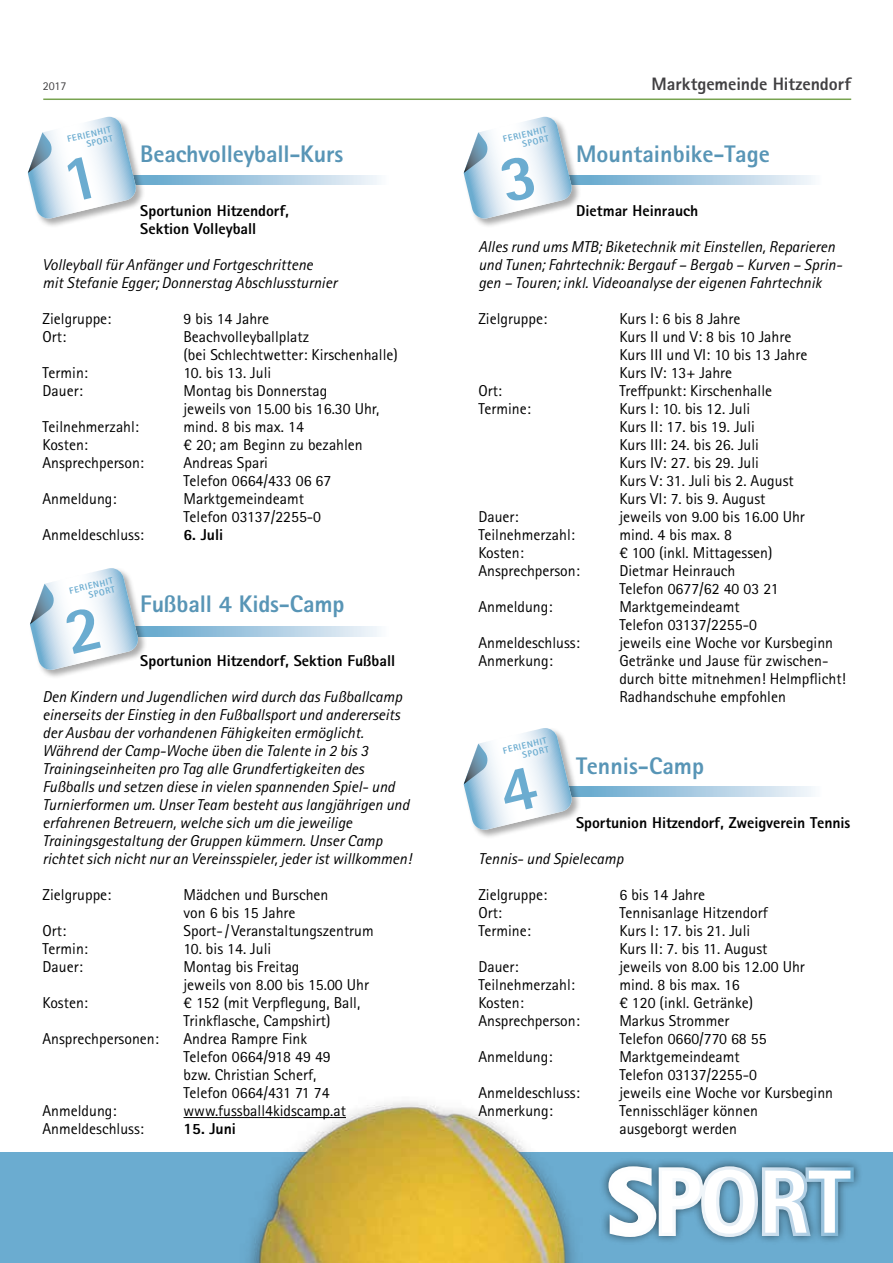
<style>
.page{position:relative;width:893px;height:1263px;background:#fff}
.page>*{position:absolute;margin:0;border:0;box-sizing:border-box;transform-origin:0 0}
.t1{font:800 90px "Rotis Sans Serif Pro";color:#fff}
.t2{font:800 24px "Rotis Sans Serif Pro";letter-spacing:-.01em;color:#5895b6}
.t3{font:800 18px "Rotis Sans Serif Pro";letter-spacing:-.005em;color:#414042}
.t4{font:15.75px/18px "Rotis Sans Serif Pro";color:#000}
.t5{font:italic 15.75px/18px "Rotis Sans Serif Pro";color:#000}
.t6{font:800 15.75px/18px "Rotis Sans Serif Pro";color:#000}
.t7{font:12px "Rotis Sans Serif Pro";color:#414042}
.t8{font:800 9px/9px "Rotis Sans Serif Pro";color:#6bacd0;text-align:right}
</style>
<div class="page">
<hr style="left:43px;top:99px;width:808px;height:1px;background:#78a350">
<div style="left:0;top:1152px;width:893px;height:111px;background:#6bacd0"></div>
<div style="left:599px;top:1157px;width:264px;height:89px;background:#000;opacity:.55"></div>
<svg style="left:605px;top:1163px;width:252px;height:77px"></svg>
<hr style="left:184px;top:1117px;width:162px;height:1px;background:#000">
<svg style="left:148px;top:626px;width:231px;height:10px;background:#aacde3"></svg>
<div style="left:29px;top:567px;width:119px;height:113px;background:#000;opacity:.33"></div>
<svg style="left:146px;top:175px;width:233px;height:10px;background:#aacce2"></svg>
<div style="left:27px;top:116px;width:119px;height:112px;background:#000;opacity:.33"></div>
<svg style="left:581px;top:175px;width:232px;height:10px;background:#aacde3"></svg>
<div style="left:463px;top:116px;width:118px;height:112px;background:#000;opacity:.33"></div>
<svg style="left:581px;top:786px;width:232px;height:10px;background:#aacde3"></svg>
<div style="left:463px;top:727px;width:118px;height:113px;background:#000;opacity:.33"></div>
<img style="left:229px;top:1101px;width:346px;height:162px">
<svg style="left:30px;top:567px;width:109px;height:104px"></svg>
<svg style="left:28px;top:116px;width:109px;height:104px"></svg>
<svg style="left:464px;top:116px;width:109px;height:104px"></svg>
<svg style="left:464px;top:727px;width:109px;height:104px"></svg>
<p class="t7" style="left:43px;top:79px;width:25px">2017</p>
<p class="t3" style="left:652px;top:72px;width:201px">Marktgemeinde Hitzendorf</p>
<p class="t8" style="left:66px;top:135px;width:46px;rotate:-13deg">FERIENHIT<br>SPORT</p>
<h2 class="t2" style="left:140px;top:139px;width:204px">Beachvolleyball-Kurs</h2>
<p class="t6" style="left:140px;top:202px;width:150px">Sportunion Hitzendorf,<br>Sektion Volleyball</p>
<p class="t5" style="left:43px;top:256px;width:296px">Volleyball für Anfänger und Fortgeschrittene mit Stefanie Egger; Donnerstag Abschlussturnier</p>
<p class="t4" style="left:43px;top:310px;width:70px">Zielgruppe:</p>
<p class="t4" style="left:184px;top:310px;width:87px">9 bis 14 Jahre</p>
<p class="t4" style="left:43px;top:328px;width:25px">Ort:</p>
<p class="t4" style="left:184px;top:328px;width:216px">Beachvolleyballplatz<br>(bei Schlechtwetter: Kirschenhalle)</p>
<p class="t4" style="left:43px;top:364px;width:47px">Termin:</p>
<p class="t4" style="left:184px;top:364px;width:89px">10. bis 13. Juli</p>
<p class="t4" style="left:43px;top:382px;width:42px">Dauer:</p>
<p class="t4" style="left:184px;top:382px;width:197px">Montag bis Donnerstag<br>jeweils von 15.00 bis 16.30 Uhr,</p>
<p class="t4" style="left:43px;top:418px;width:98px">Teilnehmerzahl:</p>
<p class="t4" style="left:184px;top:418px;width:122px">mind. 8 bis max. 14</p>
<p class="t4" style="left:43px;top:436px;width:47px">Kosten:</p>
<p class="t4" style="left:184px;top:436px;width:181px">€ 20; am Beginn zu bezahlen</p>
<p class="t4" style="left:43px;top:454px;width:103px">Ansprechperson:</p>
<p class="t4" style="left:184px;top:454px;width:149px">Andreas Spari<br>Telefon 0664/433 06 67</p>
<p class="t4" style="left:43px;top:490px;width:76px">Anmeldung:</p>
<p class="t4" style="left:184px;top:490px;width:139px">Marktgemeindeamt<br>Telefon 03137/2255-0</p>
<p class="t4" style="left:43px;top:526px;width:103px">Anmeldeschluss:</p>
<p class="t6" style="left:184px;top:526px;width:41px">6. Juli</p>
<p class="t8" style="left:68px;top:586px;width:46px;rotate:-13deg">FERIENHIT<br>SPORT</p>
<h2 class="t2" style="left:140px;top:589px;width:206px">Fußball 4 Kids-Camp</h2>
<p class="t6" style="left:140px;top:652px;width:256px">Sportunion Hitzendorf, Sektion Fußball</p>
<p class="t5" style="left:43px;top:688px;width:370px">Den Kindern und Jugendlichen wird durch das Fußballcamp einerseits der Einstieg in den Fußballsport und andererseits der Ausbau der vorhandenen Fähigkeiten ermöglicht.<br>Während der Camp-Woche üben die Talente in 2 bis 3<br>Trainingseinheiten pro Tag alle Grundfertigkeiten des Fußballs und setzen diese in vielen spannenden Spiel- und Turnierformen um. Unser Team besteht aus langjährigen und erfahrenen Betreuern, welche sich um die jeweilige Trainingsgestaltung der Gruppen kümmern. Unser Camp richtet sich nicht nur an Vereinsspieler, jeder ist willkommen!</p>
<p class="t4" style="left:43px;top:886px;width:70px">Zielgruppe:</p>
<p class="t4" style="left:184px;top:886px;width:146px">Mädchen und Burschen von 6 bis 15 Jahre</p>
<p class="t4" style="left:43px;top:922px;width:25px">Ort:</p>
<p class="t4" style="left:184px;top:922px;width:192px">Sport- /Veranstaltungszentrum</p>
<p class="t4" style="left:43px;top:940px;width:47px">Termin:</p>
<p class="t4" style="left:184px;top:940px;width:89px">10. bis 14. Juli</p>
<p class="t4" style="left:43px;top:958px;width:42px">Dauer:</p>
<p class="t4" style="left:184px;top:958px;width:187px">Montag bis Freitag<br>jeweils von 8.00 bis 15.00 Uhr</p>
<p class="t4" style="left:43px;top:994px;width:47px">Kosten:</p>
<p class="t4" style="left:184px;top:994px;width:178px">€ 152 (mit Verpflegung, Ball,<br>Trinkflasche, Campshirt)</p>
<p class="t4" style="left:43px;top:1030px;width:118px">Ansprechpersonen:</p>
<p class="t4" style="left:184px;top:1030px;width:149px">Andrea Rampre Fink<br>Telefon 0664/918 49 49 bzw. Christian Scherf,<br>Telefon 0664/431 71 74</p>
<p class="t4" style="left:43px;top:1102px;width:76px">Anmeldung:</p>
<p class="t4" style="left:184px;top:1102px;width:164px">www.fussball4kidscamp.at</p>
<p class="t4" style="left:43px;top:1120px;width:103px">Anmeldeschluss:</p>
<p class="t6" style="left:184px;top:1120px;width:54px">15. Juni</p>
<p class="t8" style="left:502px;top:135px;width:46px;rotate:-13deg">FERIENHIT<br>SPORT</p>
<h2 class="t2" style="left:576px;top:139px;width:195px">Mountainbike-Tage</h2>
<p class="t6" style="left:576px;top:202px;width:124px">Dietmar Heinrauch</p>
<p class="t5" style="left:478px;top:238px;width:365px">Alles rund ums MTB; Biketechnik mit Einstellen, Reparieren und Tunen; Fahrtechnik: Bergauf – Bergab – Kurven – Sprin&shy;gen – Touren; inkl. Videoanalyse der eigenen Fahrtechnik</p>
<p class="t4" style="left:478px;top:310px;width:70px">Zielgruppe:</p>
<p class="t4" style="left:619px;top:310px;width:190px">Kurs I: 6 bis 8 Jahre<br>Kurs II und V: 8 bis 10 Jahre<br>Kurs III und VI: 10 bis 13 Jahre<br>Kurs IV: 13+ Jahre</p>
<p class="t4" style="left:478px;top:382px;width:25px">Ort:</p>
<p class="t4" style="left:619px;top:382px;width:154px">Treffpunkt: Kirschenhalle</p>
<p class="t4" style="left:478px;top:400px;width:54px">Termine:</p>
<p class="t4" style="left:619px;top:400px;width:176px">Kurs I: 10. bis 12. Juli<br>Kurs II: 17. bis 19. Juli<br>Kurs III: 24. bis 26. Juli<br>Kurs IV: 27. bis 29. Juli<br>Kurs V: 31. Juli bis 2. August<br>Kurs VI: 7. bis 9. August</p>
<p class="t4" style="left:478px;top:508px;width:42px">Dauer:</p>
<p class="t4" style="left:619px;top:508px;width:187px">jeweils von 9.00 bis 16.00 Uhr</p>
<p class="t4" style="left:478px;top:526px;width:98px">Teilnehmerzahl:</p>
<p class="t4" style="left:619px;top:526px;width:114px">mind. 4 bis max. 8</p>
<p class="t4" style="left:478px;top:544px;width:47px">Kosten:</p>
<p class="t4" style="left:619px;top:544px;width:155px">€ 100 (inkl. Mittagessen)</p>
<p class="t4" style="left:478px;top:562px;width:103px">Ansprechperson:</p>
<p class="t4" style="left:619px;top:562px;width:161px">Dietmar Heinrauch<br>Telefon 0677/62 40 03 21</p>
<p class="t4" style="left:478px;top:598px;width:76px">Anmeldung:</p>
<p class="t4" style="left:619px;top:598px;width:139px">Marktgemeindeamt<br>Telefon 03137/2255-0</p>
<p class="t4" style="left:478px;top:634px;width:103px">Anmeldeschluss:</p>
<p class="t4" style="left:619px;top:634px;width:215px">jeweils eine Woche vor Kursbeginn</p>
<p class="t4" style="left:478px;top:652px;width:76px">Anmerkung:</p>
<p class="t4" style="left:619px;top:652px;width:228px">Getränke und Jause für zwischen&shy;durch bitte mitnehmen! Helmpflicht!<br>Radhandschuhe empfohlen</p>
<p class="t8" style="left:502px;top:746px;width:46px;rotate:-13deg">FERIENHIT<br>SPORT</p>
<h2 class="t2" style="left:576px;top:751px;width:129px">Tennis-Camp</h2>
<p class="t6" style="left:576px;top:814px;width:276px">Sportunion Hitzendorf, Zweigverein Tennis</p>
<p class="t5" style="left:478px;top:850px;width:146px">Tennis- und Spielecamp</p>
<p class="t4" style="left:478px;top:886px;width:70px">Zielgruppe:</p>
<p class="t4" style="left:619px;top:886px;width:87px">6 bis 14 Jahre</p>
<p class="t4" style="left:478px;top:904px;width:25px">Ort:</p>
<p class="t4" style="left:619px;top:904px;width:150px">Tennisanlage Hitzendorf</p>
<p class="t4" style="left:478px;top:922px;width:54px">Termine:</p>
<p class="t4" style="left:619px;top:922px;width:150px">Kurs I: 17. bis 21. Juli<br>Kurs II: 7. bis 11. August</p>
<p class="t4" style="left:478px;top:958px;width:42px">Dauer:</p>
<p class="t4" style="left:619px;top:958px;width:187px">jeweils von 8.00 bis 12.00 Uhr</p>
<p class="t4" style="left:478px;top:976px;width:98px">Teilnehmerzahl:</p>
<p class="t4" style="left:619px;top:976px;width:122px">mind. 8 bis max. 16</p>
<p class="t4" style="left:478px;top:994px;width:47px">Kosten:</p>
<p class="t4" style="left:619px;top:994px;width:135px">€ 120 (inkl. Getränke)</p>
<p class="t4" style="left:478px;top:1012px;width:103px">Ansprechperson:</p>
<p class="t4" style="left:619px;top:1012px;width:149px">Markus Strommer<br>Telefon 0660/770 68 55</p>
<p class="t4" style="left:478px;top:1048px;width:76px">Anmeldung:</p>
<p class="t4" style="left:619px;top:1048px;width:139px">Marktgemeindeamt<br>Telefon 03137/2255-0</p>
<p class="t4" style="left:478px;top:1084px;width:103px">Anmeldeschluss:</p>
<p class="t4" style="left:619px;top:1084px;width:215px">jeweils eine Woche vor Kursbeginn</p>
<p class="t4" style="left:478px;top:1102px;width:76px">Anmerkung:</p>
<p class="t4" style="left:619px;top:1102px;width:140px">Tennisschläger können ausgeborgt werden</p>
<h1 class="t1" style="left:609px;top:1145px;width:243px">SPORT</h1>
</div>
